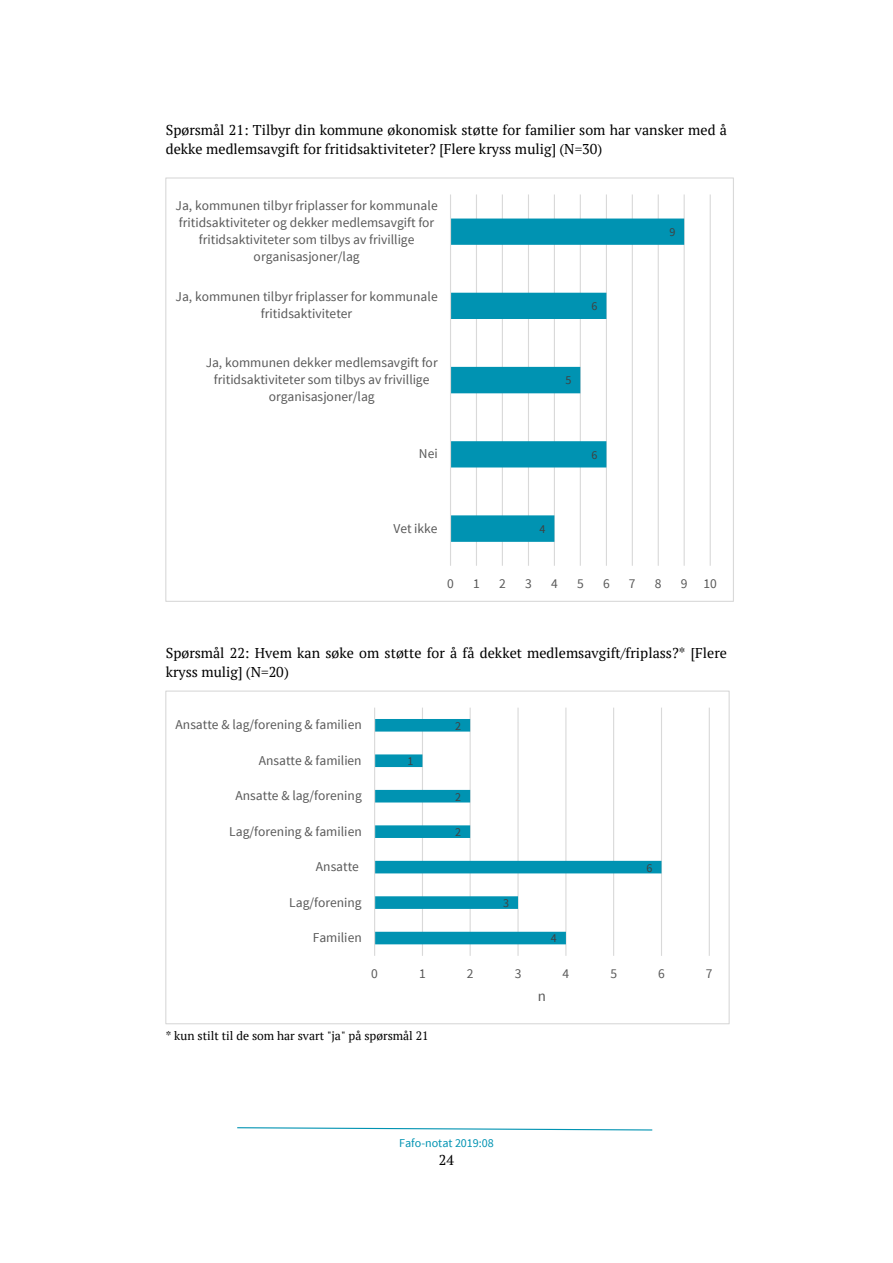
<style>
.page{position:relative;width:893px;height:1263px;background:#fff}
.page>*{position:absolute;margin:0;border:0;box-sizing:border-box;transform-origin:0 0}
.t1{font:15px "Source Sans Pro";color:#595959}
.t2{font:14.25px/19.5px "PT Serif";color:#000}
.t3{font:13.5px/17px "Source Sans Pro";color:#595959;text-align:center}
.t4{font:12px "PT Serif";color:#000}
.t5{font:12px "Source Sans Pro";letter-spacing:-.005em;color:#0093b2}
.t6{font:12px "Source Sans Pro";color:#404040}
</style>
<div class="page">
<svg style="left:237px;top:1127px;width:416px;height:4px"></svg>
<hr style="left:476px;top:194px;width:1px;height:372px;background:#d9d9d9">
<hr style="left:502px;top:194px;width:1px;height:372px;background:#d9d9d9">
<hr style="left:528px;top:194px;width:1px;height:372px;background:#d9d9d9">
<hr style="left:554px;top:194px;width:1px;height:372px;background:#d9d9d9">
<hr style="left:580px;top:194px;width:1px;height:372px;background:#d9d9d9">
<hr style="left:606px;top:194px;width:1px;height:372px;background:#d9d9d9">
<hr style="left:632px;top:194px;width:1px;height:372px;background:#d9d9d9">
<hr style="left:658px;top:194px;width:1px;height:372px;background:#d9d9d9">
<hr style="left:684px;top:194px;width:1px;height:372px;background:#d9d9d9">
<hr style="left:710px;top:194px;width:1px;height:372px;background:#d9d9d9">
<svg style="left:451px;top:219px;width:233px;height:323px"></svg>
<hr style="left:450px;top:194px;width:1px;height:372px;background:#d9d9d9">
<hr style="left:422px;top:708px;width:1px;height:248px;background:#d9d9d9">
<hr style="left:470px;top:708px;width:1px;height:248px;background:#d9d9d9">
<hr style="left:517px;top:708px;width:2px;height:248px;background:#d9d9d9">
<hr style="left:565px;top:708px;width:1px;height:248px;background:#d9d9d9">
<hr style="left:613px;top:708px;width:1px;height:248px;background:#d9d9d9">
<hr style="left:661px;top:708px;width:1px;height:248px;background:#d9d9d9">
<hr style="left:709px;top:708px;width:1px;height:248px;background:#d9d9d9">
<svg style="left:375px;top:719px;width:287px;height:225px"></svg>
<hr style="left:374px;top:708px;width:1px;height:248px;background:#d9d9d9">
<p class="t2" style="left:166px;top:120px;width:563px">Spørsmål 21: Tilbyr din kommune økonomisk støtte for familier som har vansker med å dekke medlemsavgift for fritidsaktiviteter? [Flere kryss mulig] (N=30)</p>
<p class="t3" style="left:176px;top:197px;width:264px">Ja, kommunen tilbyr friplasser for kommunale fritidsaktiviteter og dekker medlemsavgift for fritidsaktiviteter som tilbys av frivillige organisasjoner/lag</p>
<p class="t3" style="left:176px;top:289px;width:264px">Ja, kommunen tilbyr friplasser for kommunale fritidsaktiviteter</p>
<p class="t3" style="left:206px;top:354px;width:234px">Ja, kommunen dekker medlemsavgift for fritidsaktiviteter som tilbys av frivillige organisasjoner/lag</p>
<p class="t3" style="left:419px;top:446px;width:20px">Nei</p>
<p class="t6" style="left:591px;top:299px;width:7px">6</p>
<p class="t6" style="left:565px;top:373px;width:7px">5</p>
<p class="t6" style="left:591px;top:447px;width:7px">6</p>
<p class="t6" style="left:669px;top:225px;width:7px">9</p>
<p class="t3" style="left:393px;top:520px;width:46px">Vet ikke</p>
<p class="t6" style="left:539px;top:521px;width:7px">4</p>
<p class="t3" style="left:447px;top:575px;width:8px">0</p>
<p class="t3" style="left:473px;top:575px;width:8px">1</p>
<p class="t3" style="left:499px;top:575px;width:8px">2</p>
<p class="t3" style="left:525px;top:575px;width:8px">3</p>
<p class="t3" style="left:551px;top:575px;width:8px">4</p>
<p class="t3" style="left:577px;top:575px;width:8px">5</p>
<p class="t3" style="left:603px;top:575px;width:8px">6</p>
<p class="t3" style="left:629px;top:575px;width:8px">7</p>
<p class="t3" style="left:655px;top:575px;width:8px">8</p>
<p class="t3" style="left:681px;top:575px;width:8px">9</p>
<p class="t3" style="left:704px;top:575px;width:15px">10</p>
<p class="t2" style="left:166px;top:643px;width:563px">Spørsmål 22: Hvem kan søke om støtte for å få dekket medlemsavgift/friplass?* [Flere kryss mulig] (N=20)</p>
<p class="t3" style="left:176px;top:717px;width:188px">Ansatte &amp; lag/forening &amp; familien</p>
<p class="t6" style="left:455px;top:718px;width:7px">2</p>
<p class="t3" style="left:259px;top:752px;width:104px">Ansatte &amp; familien</p>
<p class="t6" style="left:407px;top:754px;width:7px">1</p>
<p class="t3" style="left:236px;top:787px;width:128px">Ansatte &amp; lag/forening</p>
<p class="t6" style="left:455px;top:789px;width:7px">2</p>
<p class="t3" style="left:229px;top:823px;width:134px">Lag/forening &amp; familien</p>
<p class="t6" style="left:455px;top:825px;width:7px">2</p>
<p class="t3" style="left:316px;top:858px;width:45px">Ansatte</p>
<p class="t6" style="left:646px;top:860px;width:7px">6</p>
<p class="t3" style="left:289px;top:894px;width:74px">Lag/forening</p>
<p class="t6" style="left:503px;top:895px;width:7px">3</p>
<p class="t3" style="left:313px;top:929px;width:50px">Familien</p>
<p class="t6" style="left:551px;top:931px;width:7px">4</p>
<p class="t3" style="left:371px;top:965px;width:8px">0</p>
<p class="t3" style="left:419px;top:965px;width:8px">1</p>
<p class="t3" style="left:467px;top:965px;width:8px">2</p>
<p class="t3" style="left:515px;top:965px;width:8px">3</p>
<p class="t3" style="left:563px;top:965px;width:8px">4</p>
<p class="t3" style="left:610px;top:965px;width:8px">5</p>
<p class="t3" style="left:658px;top:965px;width:8px">6</p>
<p class="t3" style="left:706px;top:965px;width:8px">7</p>
<p class="t1" style="left:538px;top:987px;width:10px">n</p>
<p class="t4" style="left:166px;top:1028px;width:264px">* kun stilt til de som har svart "ja" på spørsmål 21</p>
<p class="t5" style="left:399px;top:1136px;width:96px">Fafo-notat 2019:08</p>
<p class="t2" style="left:439px;top:1150px;width:17px">24</p>
</div>
